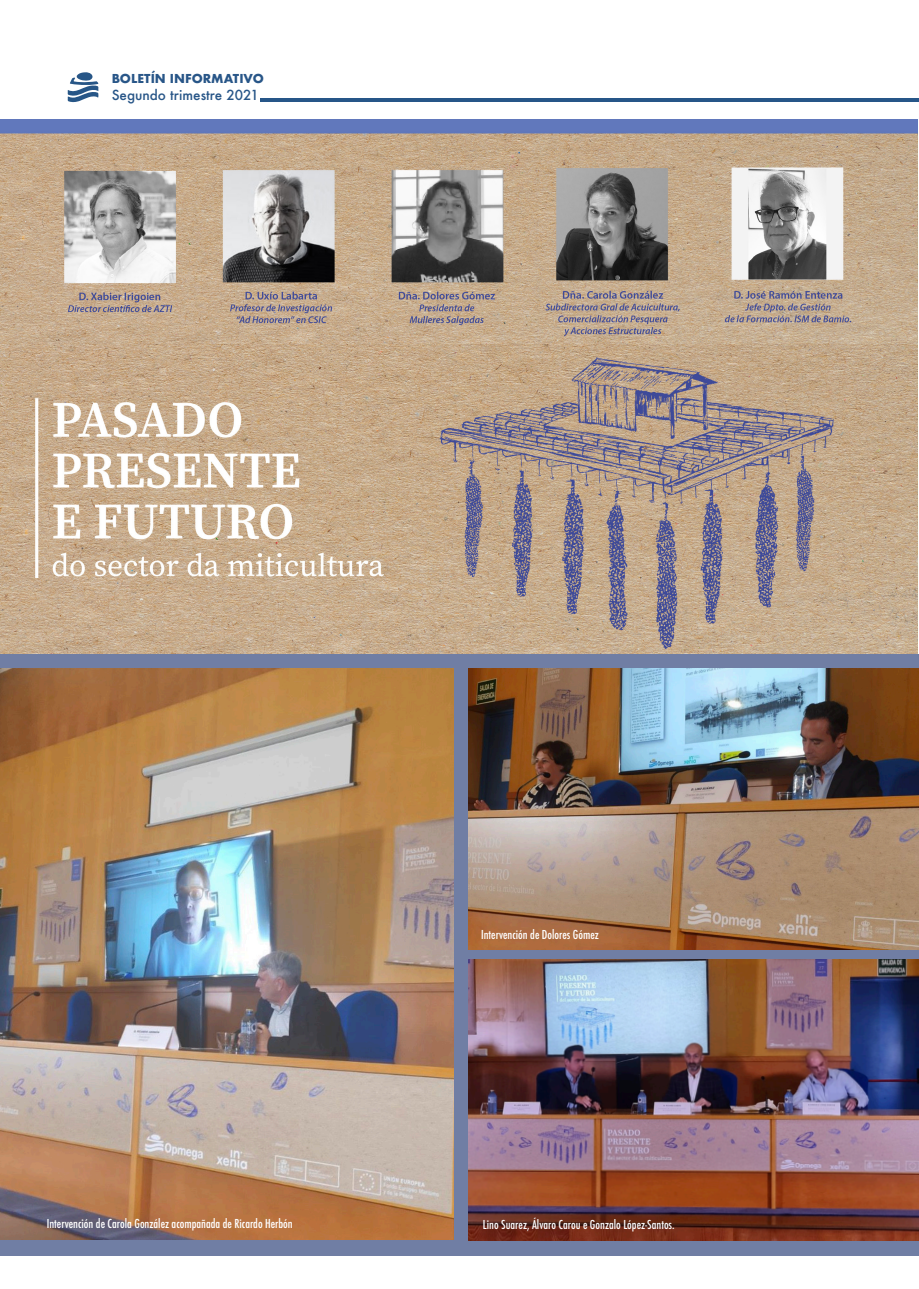
<style>
.page{position:relative;width:919px;height:1289px;background:#fff}
.page>*{position:absolute;margin:0;border:0;box-sizing:border-box;transform-origin:0 0}
.t1{font:500 13.5px "Futura";color:#285688}
.Leyenda_fotografía{font:500 condensed 12px "Futura";color:#fff}
.t2{font:700 12px "Futura";color:#285688}
</style>
<div class="page">
<svg style="left:68px;top:72px;width:30px;height:31px"></svg>
<hr style="left:260px;top:99px;width:658px;height:3px;background:#265688">
<hr style="left:918px;top:119px;width:1px;height:456px;background:#707ea4">
<img style="left:0;top:343px;width:917px;height:311px">
<img style="left:0;top:119px;width:917px;height:224px">
<div style="left:0;top:654px;width:918px;height:601px;background:#707ea4"></div>
<img style="left:468px;top:959px;width:450px;height:280px">
<img style="left:468px;top:669px;width:450px;height:280px">
<img style="left:0;top:669px;width:453px;height:569px">
<p class="t2" style="left:112px;top:70px;width:154px">BOLETÍN INFORMATIVO</p>
<p class="t1" style="left:112px;top:85px;width:148px">Segundo trimestre 2021</p>
<p class="Leyenda_fotografía" style="left:481px;top:927px;width:119px">Intervención de Dolores Gómez</p>
<p class="Leyenda_fotografía" style="left:47px;top:1215px;width:247px">Intervención de Carola González acompañada de Ricardo Herbón</p>
<p class="Leyenda_fotografía" style="left:483px;top:1217px;width:193px">Lino Suarez, Álvaro Carou e Gonzalo López-Santos.</p>
</div>
